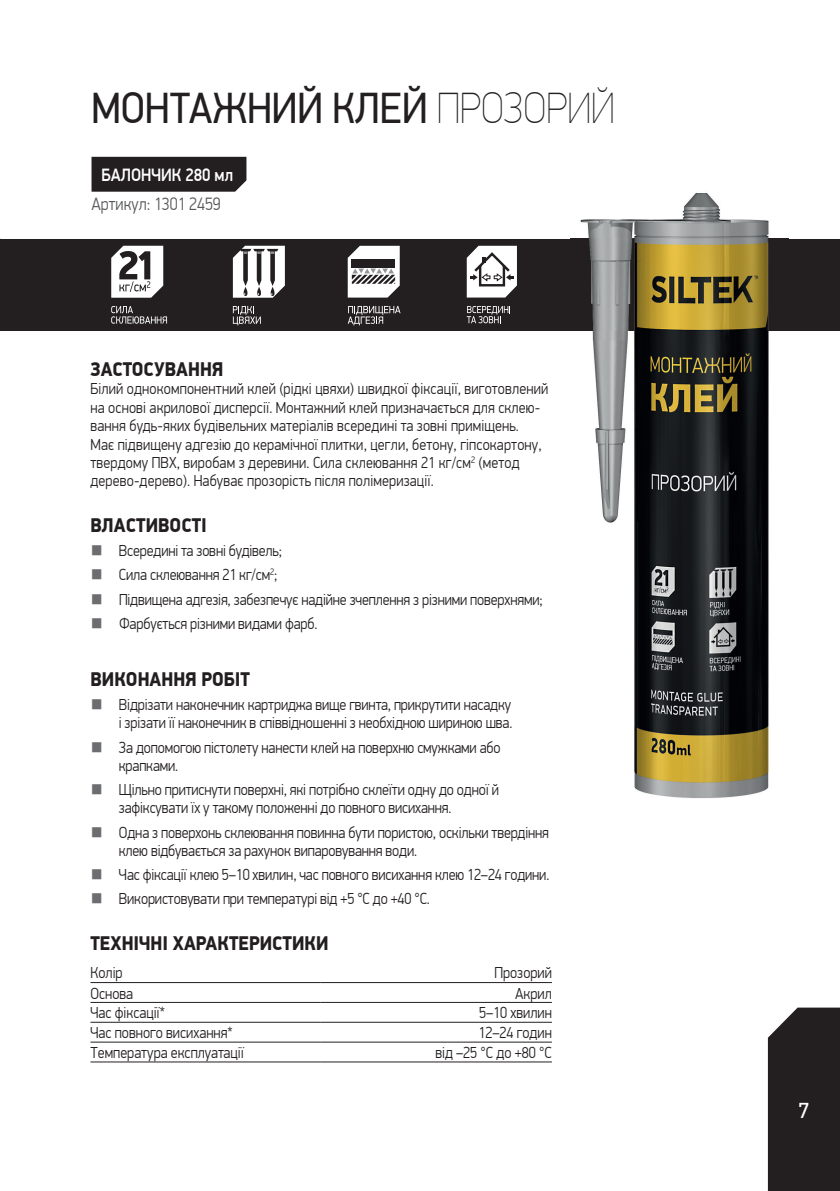
<style>
.page{position:relative;width:840px;height:1191px;background:#fff}
.page>*{position:absolute;margin:0;border:0;box-sizing:border-box;transform-origin:0 0}
.t1{font:44px "PF Din Display Pro";color:#231f20;scale:.9 1}
.t2{font:22px "PF Din Display Pro";color:#fff}
.t3{font:900 20px "PF Din Display Pro";color:#231f20;scale:.9 1}
.t4{font:300 18px "PF Din Display Pro";color:#57585a;scale:.9 1}
.t5{font:500 18px "PF Din Display Pro";color:#fff;scale:.9 1}
.t6{font:300 16px/18.4px "PF Din Display Pro";letter-spacing:-.01em;color:#231f20;scale:.9 1}
.t7{font:300 16px/18.4px "PF Din Display Pro";letter-spacing:.01em;color:#231f20;scale:.9 1}
.s1{font-weight:100}
.s2{color:#6c6d70}
</style>
<div class="page">
<svg style="left:767px;top:1007px;width:72px;height:184px"></svg>
<div style="left:0;top:239px;width:839px;height:92px;background:#231f20"></div>
<svg style="left:466px;top:306px;width:44px;height:17px"></svg>
<svg style="left:466px;top:246px;width:50px;height:51px"></svg>
<div style="left:91px;top:157px;width:155px;height:35px;background:#231f20"></div>
<img style="left:570px;top:193px;width:218px;height:605px">
<img style="left:570px;top:239px;width:218px;height:92px">
<svg style="left:111px;top:306px;width:56px;height:18px"></svg>
<svg style="left:233px;top:306px;width:28px;height:19px"></svg>
<svg style="left:233px;top:246px;width:52px;height:52px"></svg>
<svg style="left:347px;top:306px;width:53px;height:19px"></svg>
<svg style="left:347px;top:246px;width:52px;height:51px"></svg>
<svg style="left:111px;top:246px;width:52px;height:52px"></svg>
<hr style="left:90px;top:982px;width:230px;height:1px;background:#231f20">
<hr style="left:320px;top:982px;width:231px;height:1px;background:#231f20">
<hr style="left:90px;top:1002px;width:230px;height:1px;background:#231f20">
<hr style="left:320px;top:1002px;width:231px;height:1px;background:#231f20">
<hr style="left:90px;top:1021px;width:230px;height:1px;background:#231f20">
<hr style="left:320px;top:1021px;width:231px;height:1px;background:#231f20">
<hr style="left:90px;top:1041px;width:230px;height:1px;background:#231f20">
<hr style="left:320px;top:1041px;width:231px;height:1px;background:#231f20">
<hr style="left:90px;top:1061px;width:230px;height:1px;background:#231f20">
<hr style="left:320px;top:1061px;width:231px;height:1px;background:#231f20">
<h1 class="t1" style="left:91px;top:82px;width:582px">МОНТАЖНИЙ КЛЕЙ <span class="s1">ПРОЗОРИЙ</span></h1>
<p class="t5" style="left:101px;top:164px;width:148px">БАЛОНЧИК 280 мл</p>
<p class="t4" style="left:91px;top:194px;width:145px">Артикул: 1301 2459</p>
<p class="t3" style="left:90px;top:357px;width:149px">ЗАСТОСУВАННЯ</p>
<p class="t7" style="left:90px;top:380px;width:510px">Білий однокомпонентний клей (рідкі цвяхи) швидкої фіксації, виготовлений на основі акрилової дисперсії. Монтажний клей призначається для склею&shy;вання будь-яких будівельних матеріалів всередині та зовні приміщень.<br>Має підвищену адгезію до керамічної плитки, цегли, бетону, гіпсокартону, твердому ПВХ, виробам з деревини. Сила склеювання 21 кг/см<sup>2</sup> (метод дерево-дерево). Набуває прозорість після полімеризації.</p>
<p class="t3" style="left:90px;top:513px;width:131px">ВЛАСТИВОСТІ</p>
<p class="t6" style="left:90px;top:542px;width:214px"><span class="s2">■</span> Всередині та зовні будівель;</p>
<p class="t6" style="left:90px;top:566px;width:209px"><span class="s2">■</span> Сила склеювання 21 кг/см<sup>2</sup>;</p>
<p class="t6" style="left:90px;top:590px;width:503px"><span class="s2">■</span> Підвищена адгезія, забезпечує надійне зчеплення з різними поверхнями;</p>
<p class="t6" style="left:90px;top:614px;width:253px"><span class="s2">■</span> Фарбується різними видами фарб.</p>
<p class="t3" style="left:90px;top:667px;width:179px">ВИКОНАННЯ РОБІТ</p>
<p class="t6" style="left:90px;top:695px;width:470px;text-align:right"><span class="s2">■</span> Відрізати наконечник картриджа вище гвинта, прикрутити насадку і зрізати її наконечник в співвідношенні з необхідною шириною шва.</p>
<p class="t6" style="left:119px;top:738px;width:425px;text-indent:-28px"><span class="s2">■</span> За допомогою пістолету нанести клей на поверхню смужками або крапками.</p>
<p class="t6" style="left:119px;top:780px;width:423px;text-indent:-28px"><span class="s2">■</span> Щільно притиснути поверхні, які потрібно склеїти одну до одної й зафіксувати їх у такому положенні до повного висихання.</p>
<p class="t6" style="left:119px;top:823px;width:479px;text-indent:-28px"><span class="s2">■</span> Одна з поверхонь склеювання повинна бути пористою, оскільки твердіння клею відбувається за рахунок випаровування води.</p>
<p class="t6" style="left:90px;top:865px;width:511px"><span class="s2">■</span> Час фіксації клею 5–10 хвилин, час повного висихання клею 12–24 години.</p>
<p class="t6" style="left:90px;top:889px;width:378px"><span class="s2">■</span> Використовувати при температурі від +5 °С до +40 °С.</p>
<p class="t3" style="left:90px;top:931px;width:266px">ТЕХНІЧНІ ХАРАКТЕРИСТИКИ</p>
<p class="t6" style="left:90px;top:964px;width:37px">Колір</p>
<p class="t6" style="left:494px;top:964px;width:65px">Прозорий</p>
<p class="t6" style="left:90px;top:984px;width:49px">Основа</p>
<p class="t6" style="left:515px;top:984px;width:42px">Акрил</p>
<p class="t6" style="left:90px;top:1004px;width:84px">Час фіксації*</p>
<p class="t6" style="left:479px;top:1004px;width:82px">5–10 хвилин</p>
<p class="t6" style="left:90px;top:1023px;width:159px">Час повного висихання*</p>
<p class="t6" style="left:478px;top:1023px;width:83px">12–24 годин</p>
<p class="t6" style="left:90px;top:1043px;width:172px">Температура експлуатації</p>
<p class="t6" style="left:435px;top:1043px;width:131px">від –25 °С до +80 °С</p>
<h2 class="t2" style="left:798px;top:1097px;width:12px">7</h2>
</div>
